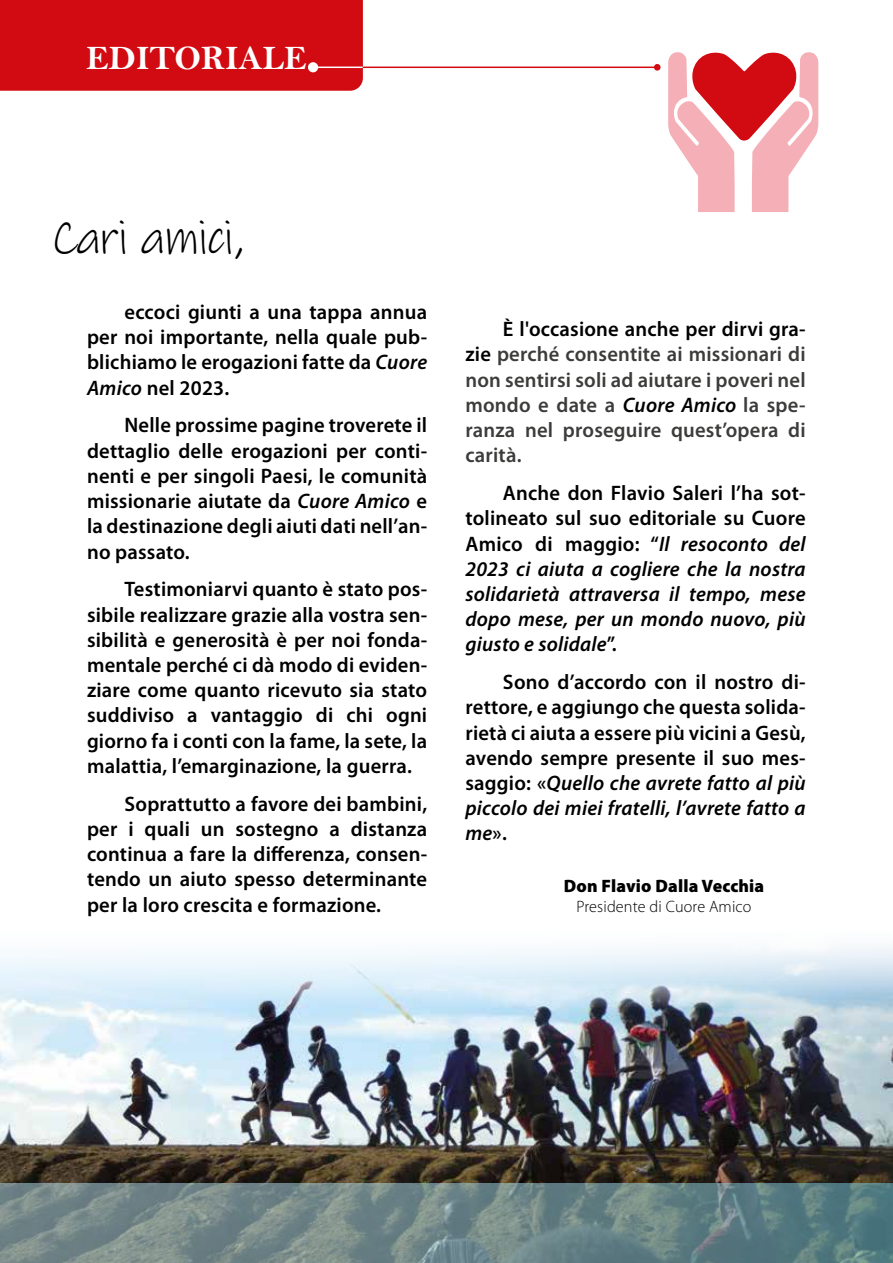
<style>
.page{position:relative;width:893px;height:1263px;background:#fff}
.page>*{position:absolute;margin:0;border:0;box-sizing:border-box;transform-origin:0 0}
.t1{font:48px "Ink Free";letter-spacing:-.02em;color:#000}
.t2{font:34.5px "Bell MT Bold";color:#fff}
.t3{font:600 21px/25.2px "Myriad Pro";letter-spacing:.01em;color:#000;text-align:justify}
.t4{font:italic 600 21px/25.2px "Myriad Pro";letter-spacing:.01em;color:#000;text-align:justify}
.t5{font:600 21px/25.2px "Myriad Pro";letter-spacing:.01em;color:#3c3c3b;text-align:justify}
.t6{font:900 18px "Myriad Pro";letter-spacing:.01em;color:#000}
.t7{font:300 16.5px "Myriad Pro";letter-spacing:.01em;color:#000}
.s1{font-style:italic}
.s2{color:#000}
.s3{font-style:italic;color:#000}
.s4{font-style:normal}
</style>
<div class="page">
<svg style="left:668px;top:52px;width:151px;height:160px"></svg>
<img style="left:0;top:946px;width:893px;height:237px">
<svg style="left:0;top:1183px;width:893px;height:80px;background:#6d8586"></svg>
<div style="left:0;top:0;width:363px;height:91px;background:#d20a11"></div>
<hr style="left:313px;top:67px;width:49px;height:1px;background:#fff">
<div style="left:308px;top:62px;width:10px;height:10px;background:#fff;border-radius:50%"></div>
<hr style="left:364px;top:67px;width:293px;height:1px;background:#d20a11">
<div style="left:654px;top:64px;width:7px;height:7px;background:#d20a11;border-radius:50%"></div>
<h2 class="t2" style="left:86px;top:38px;width:222px">EDITORIALE</h2>
<h1 class="t1" style="left:51px;top:206px;width:194px">Cari amici,</h1>
<p class="t3" style="left:87px;top:300px;width:342px;text-indent:38px">eccoci giunti a una tappa annua per noi importante, nella quale pub&shy;blichiamo le erogazioni fatte da <span class="s1">Cuore Amico</span> nel 2023.</p>
<p class="t3" style="left:87px;top:413px;width:342px;text-indent:37px">Nelle prossime pagine troverete il dettaglio delle erogazioni per conti&shy;nenti e per singoli Paesi, le comunità missionarie aiutate da <span class="s1">Cuore Amico</span> e la destinazione degli aiuti dati nell’an&shy;no passato.</p>
<p class="t3" style="left:87px;top:577px;width:342px;text-indent:37px">Testimoniarvi quanto è stato pos&shy;sibile realizzare grazie alla vostra sen&shy;sibilità e generosità è per noi fonda&shy;mentale perché ci dà modo di eviden&shy;ziare come quanto ricevuto sia stato suddiviso a vantaggio di chi ogni giorno fa i conti con la fame, la sete, la malattia, l’emarginazione, la guerra.</p>
<p class="t3" style="left:87px;top:791px;width:342px;text-indent:37px">Soprattutto a favore dei bambini, per i quali un sostegno a distanza continua a fare la differenza, consen&shy;tendo un aiuto spesso determinante per la loro crescita e formazione.</p>
<p class="t5" style="left:465px;top:317px;width:342px;text-indent:37px"><span class="s2">È l'occasione anche per dirvi gra&shy;zie</span> perché consentite ai missionari di non sentirsi soli ad aiutare i poveri nel mondo e date a <span class="s3">Cuore Amico</span> la spe&shy;ranza nel proseguire quest’opera di carità.</p>
<p class="t4" style="left:465px;top:481px;width:342px;text-indent:37px"><span class="s4">Anche don Flavio Saleri l’ha sot&shy;tolineato sul suo editoriale su Cuore Amico di maggio: “</span>Il resoconto del 2023 ci aiuta a cogliere che la nostra solidarietà attraversa il tempo, mese dopo mese, per un mondo nuovo, più giusto e solidale<span class="s4">”.</span></p>
<p class="t3" style="left:465px;top:670px;width:342px;text-indent:37px">Sono d’accordo con il nostro di&shy;rettore, e aggiungo che questa solida&shy;rietà ci aiuta a essere più vicini a Gesù, avendo sempre presente il suo mes&shy;saggio: «<span class="s1">Quello che avrete fatto al più piccolo dei miei fratelli, l’avrete fatto a me</span>».</p>
<p class="t6" style="left:564px;top:875px;width:202px">Don Flavio Dalla Vecchia</p>
<p class="t7" style="left:577px;top:897px;width:176px">Presidente di Cuore Amico</p>
</div>
